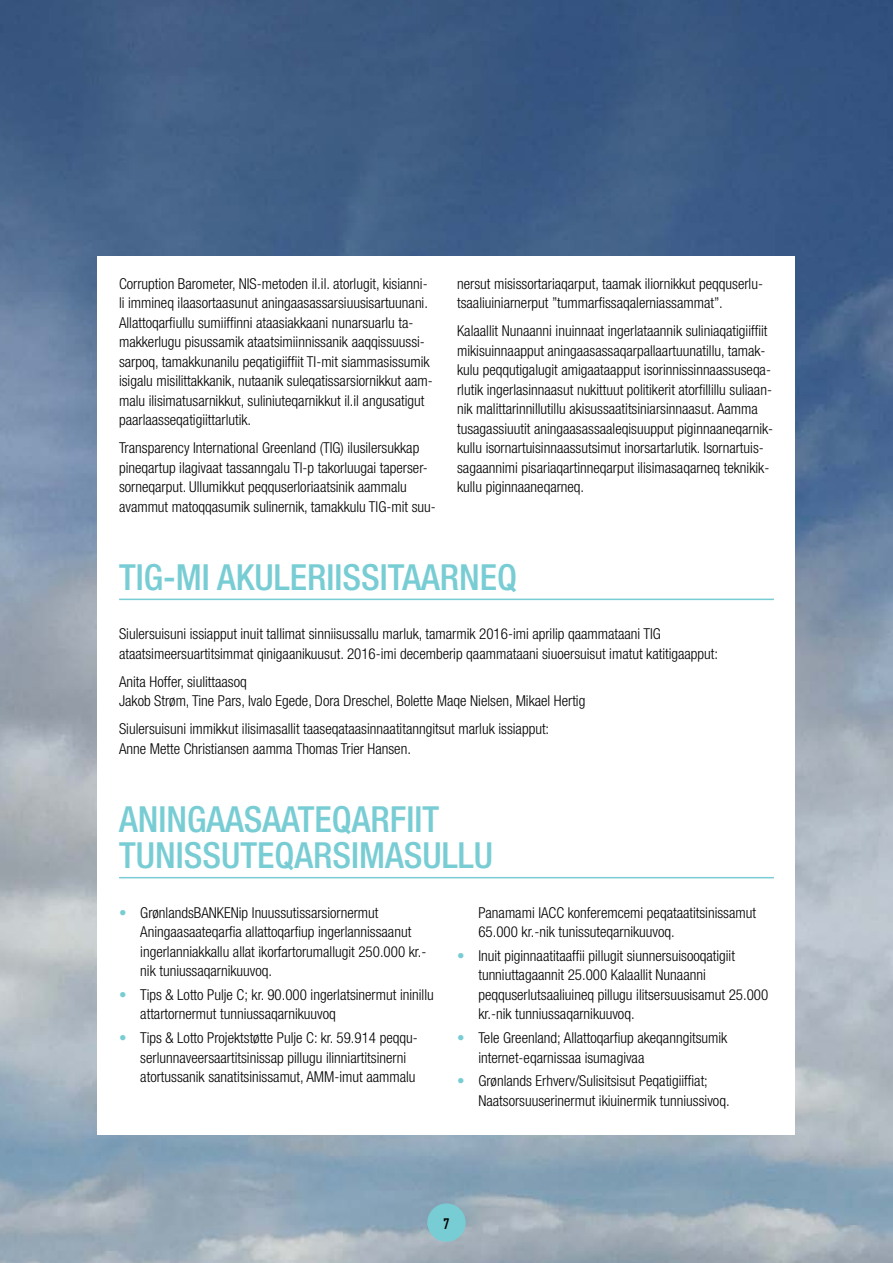
<style>
.page{position:relative;width:893px;height:1263px;background:#fff}
.page>*{position:absolute;margin:0;border:0;box-sizing:border-box;transform-origin:0 0}
.Overskrift_1{font:500 condensed 36px/36px "Helvetica Neue LT Std";color:#78cdd4}
.Brød{font:300 condensed 15px/19.5px "Helvetica Neue LT Std";color:#000}
.t1{font:700 15px "DIN Cond";color:#000}
.s1{color:#78cdd4}
</style>
<div class="page">
<img style="left:0;top:0;width:893px;height:1263px">
<div style="left:98px;top:257px;width:697px;height:878px;background:#fff"></div>
<hr style="left:119px;top:599px;width:655px;height:1px;background:#78cdd4">
<hr style="left:119px;top:877px;width:655px;height:1px;background:#78cdd4">
<div style="left:427px;top:1203px;width:39px;height:39px;background:#78cdd4;border-radius:50%"></div>
<p class="Brød" style="left:119px;top:273px;width:315px">Corruption Barometer, NIS-metoden il.il. atorlugit, kisianni&shy;li immineq ilaasortaasunut aningaasassarsiuusisartuunani.<br>Allattoqarfiullu sumiiffinni ataasiakkaani nunarsuarlu ta&shy;makkerlugu pisussamik ataatsimiinnissanik aaqqissuussi&shy;sarpoq, tamakkunanilu peqatigiiffiit TI-mit siammasissumik isigalu misilittakkanik, nutaanik suleqatissarsiornikkut aam&shy;malu ilisimatusarnikkut, suliniuteqarnikkut il.il angusatigut paarlaasseqatigiittarlutik.</p>
<p class="Brød" style="left:119px;top:438px;width:316px">Transparency International Greenland (TIG) ilusilersukkap pineqartup ilagivaat tassanngalu TI-p takorluugai taperser&shy;sorneqarput. Ullumikkut peqquserloriaatsinik aammalu avammut matoqqasumik sulinernik, tamakkulu TIG-mit suu-</p>
<p class="Brød" style="left:457px;top:273px;width:306px">nersut misissortariaqarput, taamak iliornikkut peqquserlu&shy;tsaaliuiniarnerput ”tummarfissaqalerniassammat”.</p>
<p class="Brød" style="left:457px;top:321px;width:318px">Kalaallit Nunaanni inuinnaat ingerlataannik suliniaqatigiiffiit mikisuinnaapput aningaasassaqarpallaartuunatillu, tamak&shy;kulu peqqutigalugit amigaataapput isorinnissinnaassuseqa&shy;rlutik ingerlasinnaasut nukittuut politikerit atorfillillu suliaan&shy;nik malittarinnillutillu akisussaatitsiniarsinnaasut. Aamma tusagassiuutit aningaasassaaleqisuupput piginnaaneqarnik&shy;kullu isornartuisinnaassutsimut inorsartarlutik. Isornartuis&shy;sagaannimi pisariaqartinneqarput ilisimasaqarneq teknikik&shy;kullu piginnaaneqarneq.</p>
<p class="Overskrift_1" style="left:119px;top:559px;width:400px">TIG-MI AKULERIISSITAARNEQ</p>
<p class="Brød" style="left:119px;top:624px;width:601px">Siulersuisuni issiapput inuit tallimat sinniisussallu marluk, tamarmik 2016-imi aprilip qaammataani TIG ataatsimeersuartitsimmat qinigaanikuusut. 2016-imi decemberip qaammataani siuoersuisut imatut katitigaapput:</p>
<p class="Brød" style="left:119px;top:672px;width:468px">Anita Hoffer, siulittaasoq<br>Jakob Strøm, Tine Pars, Ivalo Egede, Dora Dreschel, Bolette Maqe Nielsen, Mikael Hertig</p>
<p class="Brød" style="left:119px;top:719px;width:432px">Siulersuisuni immikkut ilisimasallit taaseqataasinnaatitanngitsut marluk issiapput:<br>Anne Mette Christiansen aamma Thomas Trier Hansen.</p>
<p class="Overskrift_1" style="left:119px;top:801px;width:376px">ANINGAASAATEQARFIIT<br>TUNISSUTEQARSIMASULLU</p>
<p class="Brød" style="left:140px;top:902px;width:288px;text-indent:-21px"><span class="s1">•</span> GrønlandsBANKENip Inuussutissarsiornermut Aningaasaateqarfia allattoqarfiup ingerlannissaanut ingerlanniakkallu allat ikorfartorumallugit 250.000 kr.- nik tuniussaqarnikuuvoq.</p>
<p class="Brød" style="left:140px;top:985px;width:295px;text-indent:-21px"><span class="s1">•</span> Tips &amp; Lotto Pulje C; kr. 90.000 ingerlatsinermut ininillu attartornermut tunniussaqarnikuuvoq</p>
<p class="Brød" style="left:140px;top:1028px;width:277px;text-indent:-21px"><span class="s1">•</span> Tips &amp; Lotto Projektstøtte Pulje C: kr. 59.914 peqqu&shy;serlunnaveersaartitsinissap pillugu ilinniartitsinerni atortussanik sanatitsinissamut, AMM-imut aammalu</p>
<p class="Brød" style="left:478px;top:902px;width:279px">Panamami IACC konferemcemi peqataatitsinissamut<br>65.000 kr.-nik tunissuteqarnikuuvoq.</p>
<p class="Brød" style="left:478px;top:946px;width:291px;text-indent:-21px"><span class="s1">•</span> Inuit piginnaatitaaffii pillugit siunnersuisooqatigiit tunniuttagaannit 25.000 Kalaallit Nunaanni peqquserlutsaaliuineq pillugu ilitsersuusisamut 25.000 kr.-nik tunniussaqarnikuuvoq.</p>
<p class="Brød" style="left:478px;top:1028px;width:250px;text-indent:-21px"><span class="s1">•</span> Tele Greenland; Allattoqarfiup akeqanngitsumik internet-eqarnissaa isumagivaa</p>
<p class="Brød" style="left:478px;top:1071px;width:253px;text-indent:-21px"><span class="s1">•</span> Grønlands Erhverv/Sulisitsisut Peqatigiiffiat;<br>Naatsorsuuserinermut ikiuinermik tunniussivoq.</p>
<p class="t1" style="left:443px;top:1214px;width:8px">7</p>
</div>
